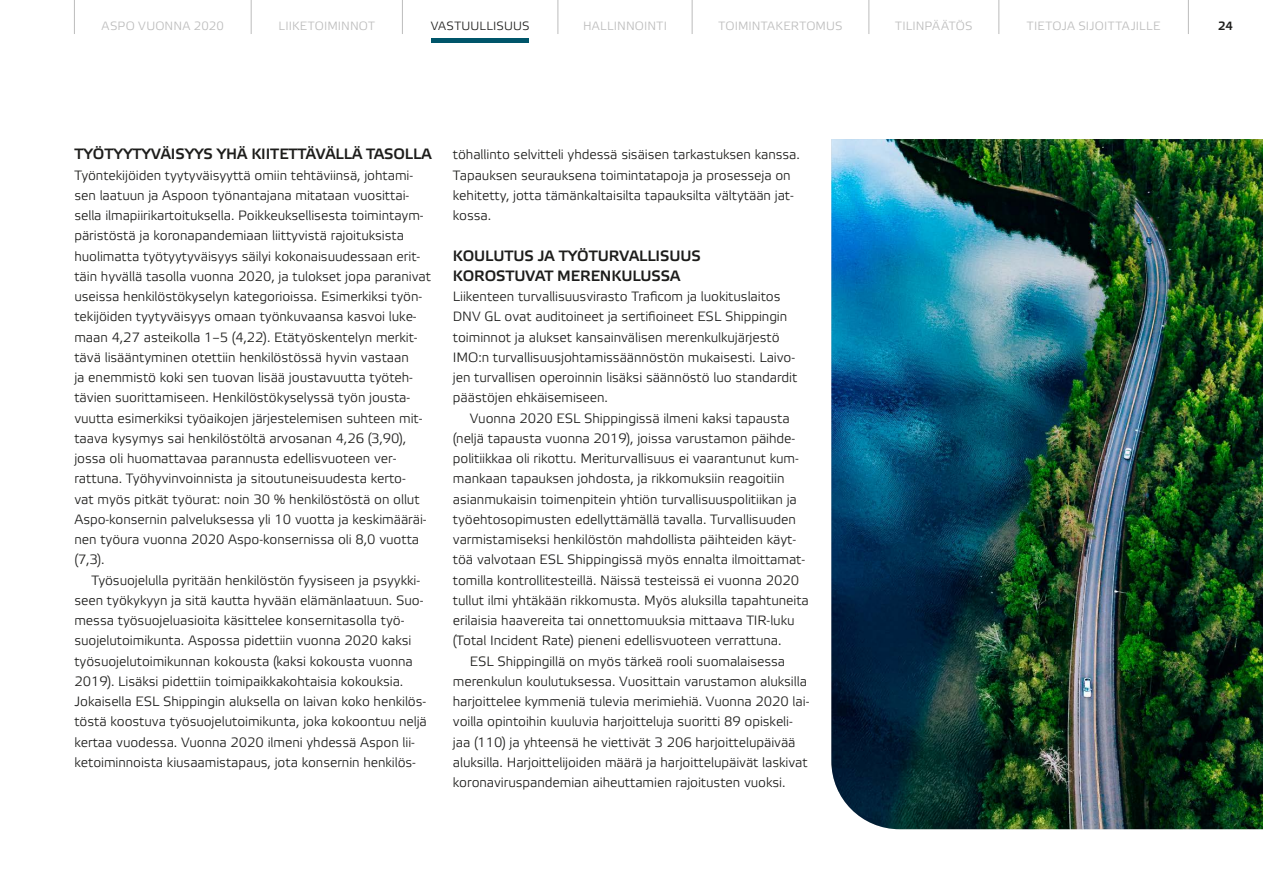
<style>
.page{position:relative;width:1263px;height:893px;background:#fff}
.page>*{position:absolute;margin:0;border:0;box-sizing:border-box;transform-origin:0 0}
.t1{font:700 15px/20.2px "Etelka Light Pro";letter-spacing:-.005em;color:#1d1d1b}
.t2{font:300 13.5px/20.2px "Etelka";letter-spacing:-.005em;color:#1d1d1b}
.t3{font:12px "Etelka Light Pro";letter-spacing:.01em;color:#bcbcbc}
.t4{font:12px "Etelka Light Pro";letter-spacing:.015em;color:#1d1d1b}
.t5{font:700 12px "Etelka Light Pro";color:#1d1d1b}
</style>
<div class="page">
<img style="left:831px;top:139px;width:432px;height:690px">
<div style="left:431px;top:38px;width:98px;height:5px;background:#00556a"></div>
<hr style="left:74px;top:0;width:1px;height:34px;background:#bcbcbc">
<hr style="left:1188px;top:0;width:1px;height:34px;background:#bcbcbc">
<hr style="left:869px;top:0;width:1px;height:34px;background:#bcbcbc">
<hr style="left:692px;top:0;width:1px;height:34px;background:#bcbcbc">
<hr style="left:402px;top:0;width:1px;height:34px;background:#bcbcbc">
<hr style="left:558px;top:0;width:1px;height:34px;background:#bcbcbc">
<hr style="left:251px;top:0;width:1px;height:34px;background:#bcbcbc">
<hr style="left:998px;top:0;width:1px;height:34px;background:#bcbcbc">
<p class="t3" style="left:102px;top:19px;width:124px">ASPO VUONNA 2020</p>
<p class="t3" style="left:279px;top:19px;width:98px">LIIKETOIMINNOT</p>
<p class="t4" style="left:431px;top:19px;width:100px">VASTUULLISUUS</p>
<p class="t3" style="left:583px;top:19px;width:86px">HALLINNOINTI</p>
<p class="t3" style="left:718px;top:19px;width:126px">TOIMINTAKERTOMUS</p>
<p class="t3" style="left:895px;top:19px;width:79px">TILINPÄÄTÖS</p>
<p class="t3" style="left:1027px;top:19px;width:135px">TIETOJA SIJOITTAJILLE</p>
<p class="t5" style="left:1218px;top:19px;width:16px">24</p>
<p class="t1" style="left:74px;top:145px;width:359px">TYÖTYYTYVÄISYYS YHÄ KIITETTÄVÄLLÄ TASOLLA</p>
<p class="t2" style="left:74px;top:165px;width:358px">Työntekijöiden tyytyväisyyttä omiin tehtäviinsä, johtami&shy;sen laatuun ja Aspoon työnantajana mitataan vuosittai&shy;sella ilmapiirikartoituksella. Poikkeuksellisesta toimintaym&shy;päristöstä ja koronapandemiaan liittyvistä rajoituksista huolimatta työtyytyväisyys säilyi kokonaisuudessaan erit&shy;täin hyvällä tasolla vuonna 2020, ja tulokset jopa paranivat useissa henkilöstökyselyn kategorioissa. Esimerkiksi työn&shy;tekijöiden tyytyväisyys omaan työnkuvaansa kasvoi luke&shy;maan 4,27 asteikolla 1–5 (4,22). Etätyöskentelyn merkit&shy;tävä lisääntyminen otettiin henkilöstössä hyvin vastaan<br>ja enemmistö koki sen tuovan lisää joustavuutta työteh&shy;tävien suorittamiseen. Henkilöstökyselyssä työn jousta&shy;vuutta esimerkiksi työaikojen järjestelemisen suhteen mit&shy;taava kysymys sai henkilöstöltä arvosanan 4,26 (3,90), jossa oli huomattavaa parannusta edellisvuoteen ver&shy;rattuna. Työhyvinvoinnista ja sitoutuneisuudesta kerto-<br>vat myös pitkät työurat: noin 30 % henkilöstöstä on ollut Aspo-konsernin palveluksessa yli 10 vuotta ja keskimääräi&shy;nen työura vuonna 2020 Aspo-konsernissa oli 8,0 vuotta (7,3).</p>
<p class="t2" style="left:74px;top:570px;width:354px;text-indent:17px">Työsuojelulla pyritään henkilöstön fyysiseen ja psyykki&shy;seen työkykyyn ja sitä kautta hyvään elämänlaatuun. Suo&shy;messa työsuojeluasioita käsittelee konsernitasolla työ&shy;suojelutoimikunta. Aspossa pidettiin vuonna 2020 kaksi työsuojelutoimikunnan kokousta (kaksi kokousta vuonna 2019). Lisäksi pidettiin toimipaikkakohtaisia kokouksia.<br>Jokaisella ESL Shippingin aluksella on laivan koko henkilös&shy;töstä koostuva työsuojelutoimikunta, joka kokoontuu neljä kertaa vuodessa. Vuonna 2020 ilmeni yhdessä Aspon lii&shy;ketoiminnoista kiusaamistapaus, jota konsernin henkilös-</p>
<p class="t2" style="left:453px;top:145px;width:349px">töhallinto selvitteli yhdessä sisäisen tarkastuksen kanssa.<br>Tapauksen seurauksena toimintatapoja ja prosesseja on kehitetty, jotta tämänkaltaisilta tapauksilta vältytään jat&shy;kossa.</p>
<p class="t1" style="left:453px;top:246px;width:249px">KOULUTUS JA TYÖTURVALLISUUS<br>KOROSTUVAT MERENKULUSSA</p>
<p class="t2" style="left:453px;top:287px;width:346px">Liikenteen turvallisuusvirasto Traficom ja luokituslaitos DNV GL ovat auditoineet ja sertifioineet ESL Shippingin toiminnot ja alukset kansainvälisen merenkulkujärjestö IMO:n turvallisuusjohtamissäännöstön mukaisesti. Laivo&shy;jen turvallisen operoinnin lisäksi säännöstö luo standardit päästöjen ehkäisemiseen.</p>
<p class="t2" style="left:470px;top:408px;width:321px">Vuonna 2020 ESL Shippingissä ilmeni kaksi tapausta</p>
<p class="t2" style="left:453px;top:428px;width:344px">(neljä tapausta vuonna 2019), joissa varustamon päihde-</p>
<p class="t2" style="left:453px;top:449px;width:347px">politiikkaa oli rikottu. Meriturvallisuus ei vaarantunut kum-</p>
<p class="t2" style="left:453px;top:469px;width:333px">mankaan tapauksen johdosta, ja rikkomuksiin reagoitiin</p>
<p class="t2" style="left:453px;top:489px;width:345px">asianmukaisin toimenpitein yhtiön turvallisuuspolitiikan ja</p>
<p class="t2" style="left:453px;top:509px;width:345px">työehtosopimusten edellyttämällä tavalla. Turvallisuuden</p>
<p class="t2" style="left:453px;top:530px;width:345px">varmistamiseksi henkilöstön mahdollista päihteiden käyt-</p>
<p class="t2" style="left:453px;top:550px;width:354px">töä valvotaan ESL Shippingissä myös ennalta ilmoittamat-</p>
<p class="t2" style="left:453px;top:570px;width:348px">tomilla kontrollitesteillä. Näissä testeissä ei vuonna 2020</p>
<p class="t2" style="left:453px;top:590px;width:358px">tullut ilmi yhtäkään rikkomusta. Myös aluksilla tapahtuneita</p>
<p class="t2" style="left:453px;top:611px;width:343px">erilaisia haavereita tai onnettomuuksia mittaava TIR-luku</p>
<p class="t2" style="left:453px;top:631px;width:330px">(Total Incident Rate) pieneni edellisvuoteen verrattuna.</p>
<p class="t2" style="left:470px;top:651px;width:317px">ESL Shippingillä on myös tärkeä rooli suomalaisessa</p>
<p class="t2" style="left:453px;top:671px;width:356px">merenkulun koulutuksessa. Vuosittain varustamon aluksilla</p>
<p class="t2" style="left:453px;top:692px;width:358px">harjoittelee kymmeniä tulevia merimiehiä. Vuonna 2020 lai-</p>
<p class="t2" style="left:453px;top:712px;width:341px">voilla opintoihin kuuluvia harjoitteluja suoritti 89 opiskeli-</p>
<p class="t2" style="left:453px;top:732px;width:344px">jaa (110) ja yhteensä he viettivät 3 206 harjoittelupäivää</p>
<p class="t2" style="left:453px;top:752px;width:356px">aluksilla. Harjoittelijoiden määrä ja harjoittelupäivät laskivat</p>
<p class="t2" style="left:453px;top:773px;width:334px">koronaviruspandemian aiheuttamien rajoitusten vuoksi.</p>
</div>
